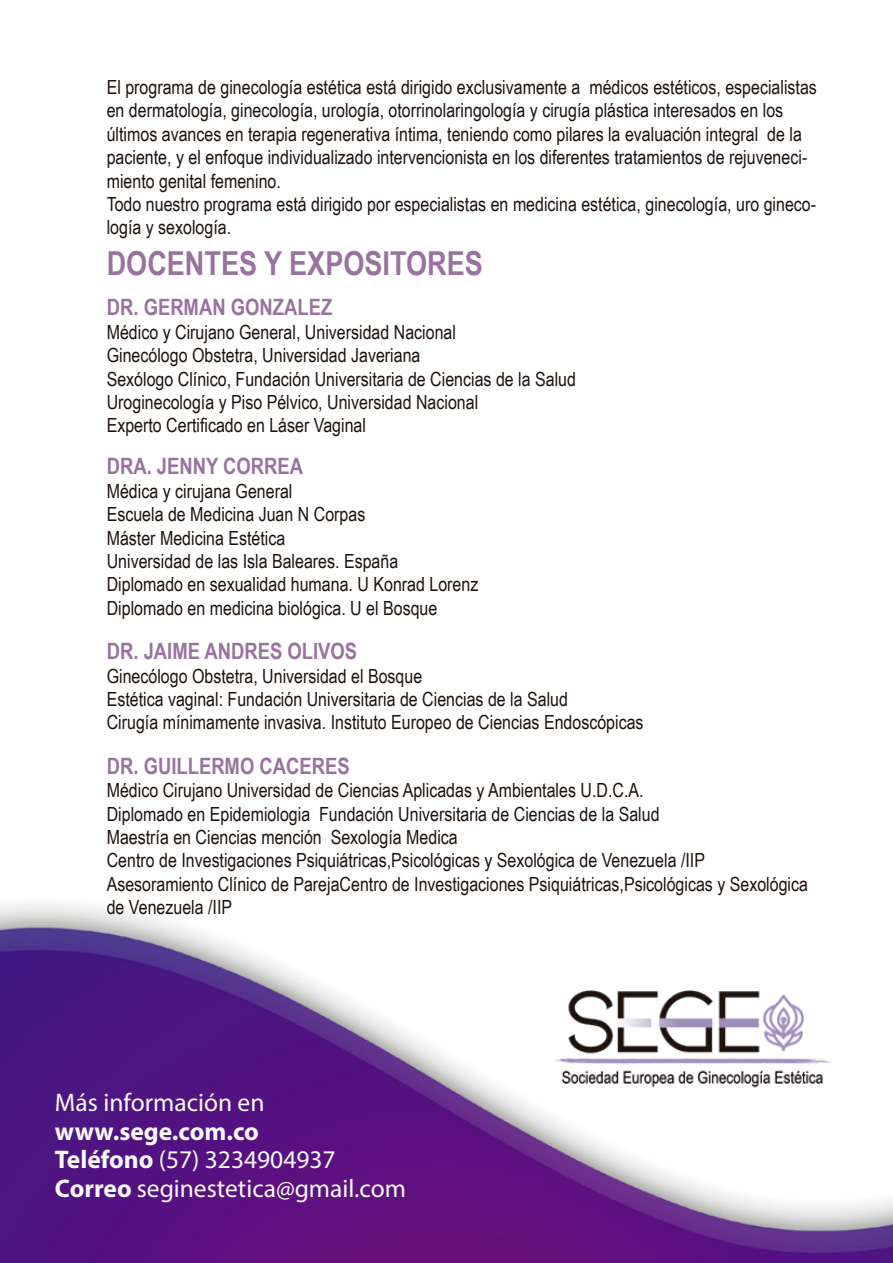
<style>
.page{position:relative;width:893px;height:1263px;background:#fff}
.page>*{position:absolute;margin:0;border:0;box-sizing:border-box;transform-origin:0 0}
.t1{font:700 33px "Arial Narrow";color:#9972a0}
.t2{font:25.5px/28.5px "Myriad Pro";color:#fafafa}
.t3{font:700 22.5px "Arial Narrow";color:#9972a0}
.t4{font:19.5px/23.4px "Arial Narrow";color:#1e120d}
.s1{font-weight:700}
</style>
<div class="page">
<img style="left:0;top:904px;width:893px;height:359px">
<img style="left:552px;top:978px;width:278px;height:118px">
<p class="t4" style="left:107px;top:75px;width:712px">El programa de ginecología estética está dirigido exclusivamente a médicos estéticos, especialistas en dermatología, ginecología, urología, otorrinolaringología y cirugía plástica interesados en los últimos avances en terapia regenerativa íntima, teniendo como pilares la evaluación integral de la paciente, y el enfoque individualizado intervencionista en los diferentes tratamientos de rejuveneci&shy;miento genital femenino.<br>Todo nuestro programa está dirigido por especialistas en medicina estética, ginecología, uro gineco&shy;logía y sexología.</p>
<h1 class="t1" style="left:107px;top:238px;width:378px">DOCENTES Y EXPOSITORES</h1>
<p class="t3" style="left:107px;top:290px;width:227px">DR. GERMAN GONZALEZ</p>
<p class="t4" style="left:107px;top:319px;width:471px">Médico y Cirujano General, Universidad Nacional<br>Ginecólogo Obstetra, Universidad Javeriana<br>Sexólogo Clínico, Fundación Universitaria de Ciencias de la Salud Uroginecología y Piso Pélvico, Universidad Nacional<br>Experto Certificado en Láser Vaginal</p>
<p class="t3" style="left:107px;top:449px;width:198px">DRA. JENNY CORREA</p>
<p class="t4" style="left:107px;top:478px;width:373px">Médica y cirujana General<br>Escuela de Medicina Juan N Corpas<br>Máster Medicina Estética<br>Universidad de las Isla Baleares. España Diplomado en sexualidad humana. U Konrad Lorenz Diplomado en medicina biológica. U el Bosque</p>
<p class="t3" style="left:107px;top:634px;width:252px">DR. JAIME ANDRES OLIVOS</p>
<p class="t4" style="left:107px;top:663px;width:538px">Ginecólogo Obstetra, Universidad el Bosque<br>Estética vaginal: Fundación Universitaria de Ciencias de la Salud<br>Cirugía mínimamente invasiva. Instituto Europeo de Ciencias Endoscópicas</p>
<p class="t3" style="left:107px;top:749px;width:244px">DR. GUILLERMO CACERES</p>
<p class="t4" style="left:107px;top:778px;width:703px">Médico Cirujano Universidad de Ciencias Aplicadas y Ambientales U.D.C.A.<br>Diplomado en Epidemiologia Fundación Universitaria de Ciencias de la Salud<br>Maestría en Ciencias mención Sexología Medica<br>Centro de Investigaciones Psiquiátricas,Psicológicas y Sexológica de Venezuela /IIP Asesoramiento Clínico de ParejaCentro de Investigaciones Psiquiátricas,Psicológicas y Sexológica de Venezuela /IIP</p>
<h2 class="t2" style="left:55px;top:1088px;width:211px">Más información en</h2>
<h2 class="t2" style="left:55px;top:1116px;width:353px"><span class="s1">www.sege.com.co<br>Teléfono</span> (57) 3234904937<br><span class="s1">Correo</span> seginestetica@gmail.com</h2>
</div>
